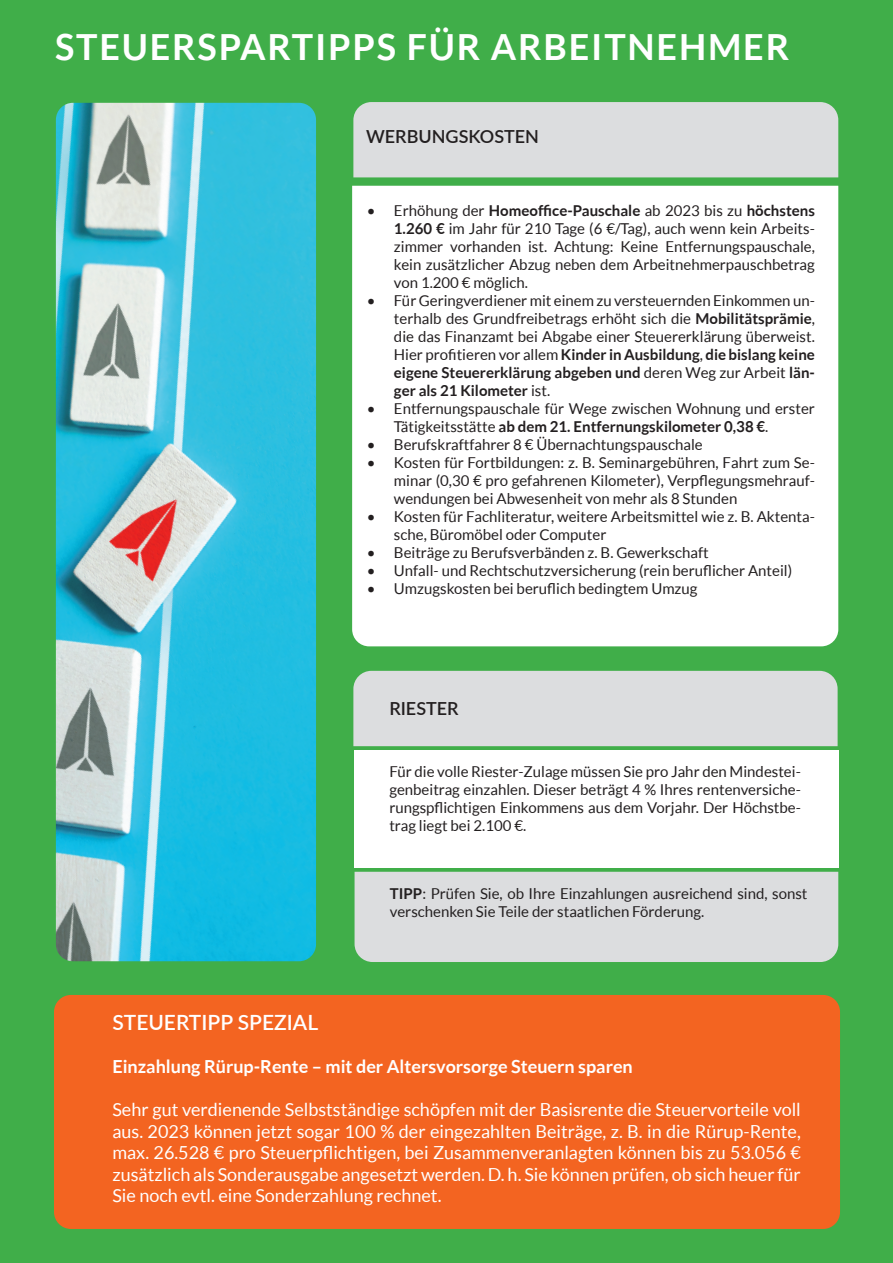
<style>
.page{position:relative;width:893px;height:1263px;background:#40ae49}
.page>*{position:absolute;margin:0;border:0;box-sizing:border-box;transform-origin:0 0}
.t1{font:700 36px "Lato";letter-spacing:.05em;color:#fff}
.t2{font:600 21px "Lato";color:#fff}
.t3{font:18px/21.6px "Lato";color:#fff;text-align:justify}
.t4{font:700 18px "Lato";color:#fff}
.t5{font:600 18px "Lato";color:#231f20}
.t6{font:15px/18px "Lato";color:#231f20;text-align:justify}
.s1{font-weight:700}
</style>
<div class="page">
<div style="left:353px;top:671px;width:485px;height:75px;background:#dcdddf"></div>
<div style="left:54px;top:995px;width:786px;height:234px;background:#f36421;border-radius:17px"></div>
<div style="left:354px;top:750px;width:484px;height:117px;background:#fff"></div>
<div style="left:355px;top:872px;width:483px;height:90px;background:#dcdddf"></div>
<img style="left:56px;top:103px;width:260px;height:858px">
<div style="left:353px;top:102px;width:485px;height:75px;background:#dcdddf"></div>
<div style="left:352px;top:186px;width:486px;height:460px;background:#fff"></div>
<h1 class="t1" style="left:55px;top:26px;width:736px">STEUERSPARTIPPS FÜR ARBEITNEHMER</h1>
<p class="t5" style="left:366px;top:123px;width:174px">WERBUNGSKOSTEN</p>
<p class="t6" style="left:394px;top:201px;width:422px;text-indent:-27px">• Erhöhung der <span class="s1">Homeoffice-Pauschale</span> ab 2023 bis zu <span class="s1">höchstens 1.260 €</span> im Jahr für 210 Tage (6 €/Tag), auch wenn kein Arbeits&shy;zimmer vorhanden ist. Achtung: Keine Entfernungspauschale, kein zusätzlicher Abzug neben dem Arbeitnehmerpauschbetrag von 1.200 € möglich.</p>
<p class="t6" style="left:394px;top:291px;width:422px;text-indent:-27px">• Für Geringverdiener mit einem zu versteuernden Einkommen un&shy;terhalb des Grundfreibetrags erhöht sich die <span class="s1">Mobilitätsprämie</span>, die das Finanzamt bei Abgabe einer Steuererklärung überweist.<br>Hier profitieren vor allem <span class="s1">Kinder in Ausbildung</span>, <span class="s1">die bislang keine eigene Steuererklärung abgeben und</span> deren Weg zur Arbeit <span class="s1">län&shy;ger als 21 Kilometer</span> ist.</p>
<p class="t6" style="left:394px;top:399px;width:422px;text-indent:-27px">• Entfernungspauschale für Wege zwischen Wohnung und erster<br>Tätigkeitsstätte <span class="s1">ab dem 21. Entfernungskilometer 0,38 €</span>.</p>
<p class="t6" style="left:367px;top:435px;width:337px">• Berufskraftfahrer 8 € Übernachtungspauschale</p>
<p class="t6" style="left:394px;top:453px;width:422px;text-indent:-27px">• Kosten für Fortbildungen: z. B. Seminargebühren, Fahrt zum Se&shy;minar (0,30 € pro gefahrenen Kilometer), Verpflegungsmehrauf&shy;wendungen bei Abwesenheit von mehr als 8 Stunden</p>
<p class="t6" style="left:394px;top:507px;width:422px;text-indent:-27px">• Kosten für Fachliteratur, weitere Arbeitsmittel wie z. B. Aktenta&shy;sche, Büromöbel oder Computer</p>
<p class="t6" style="left:367px;top:543px;width:343px">• Beiträge zu Berufsverbänden z. B. Gewerkschaft</p>
<p class="t6" style="left:367px;top:561px;width:427px">• Unfall- und Rechtschutzversicherung (rein beruflicher Anteil)</p>
<p class="t6" style="left:367px;top:579px;width:332px">• Umzugskosten bei beruflich bedingtem Umzug</p>
<p class="t5" style="left:389px;top:695px;width:71px">RIESTER</p>
<p class="t6" style="left:389px;top:762px;width:413px">Für die volle Riester-Zulage müssen Sie pro Jahr den Mindestei&shy;genbeitrag einzahlen. Dieser beträgt 4 % Ihres rentenversiche&shy;rungspflichtigen Einkommens aus dem Vorjahr. Der Höchstbe&shy;trag liegt bei 2.100 €.</p>
<p class="t6" style="left:390px;top:884px;width:419px"><span class="s1">TIPP</span>: Prüfen Sie, ob Ihre Einzahlungen ausreichend sind, sonst verschenken Sie Teile der staatlichen Förderung.</p>
<h2 class="t2" style="left:112px;top:1006px;width:207px">STEUERTIPP SPEZIAL</h2>
<p class="t4" style="left:112px;top:1056px;width:522px">Einzahlung Rürup-Rente – mit der Altersvorsorge Steuern sparen</p>
<p class="t3" style="left:112px;top:1098px;width:690px">Sehr gut verdienende Selbstständige schöpfen mit der Basisrente die Steuervorteile voll aus. 2023 können jetzt sogar 100 % der eingezahlten Beiträge, z. B. in die Rürup-Rente, max. 26.528 € pro Steuerpflichtigen, bei Zusammenveranlagten können bis zu 53.056 € zusätzlich als Sonderausgabe angesetzt werden. D. h. Sie können prüfen, ob sich heuer für Sie noch evtl. eine Sonderzahlung rechnet.</p>
</div>
